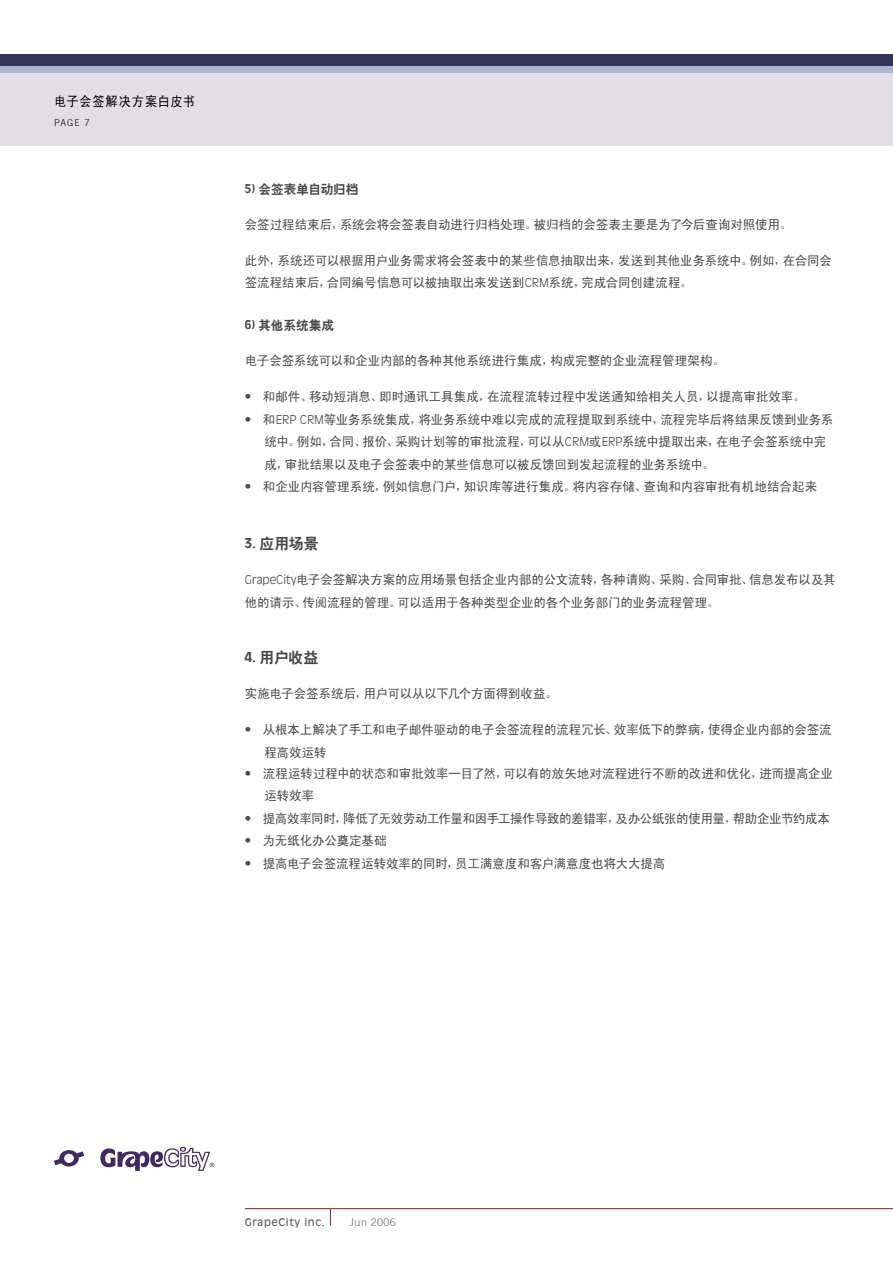
<style>
.page{position:relative;width:893px;height:1263px;background:#fff}
.page>*{position:absolute;margin:0;border:0;box-sizing:border-box;transform-origin:0 0}
.t1{font:15px "Heiti CSEG";letter-spacing:-.005em;color:#484848}
.t2{font:13.5px "Sim Hei";letter-spacing:.065em;color:#000;scale:.9 1}
.t3{font:12.75px/22.5px "Sim Hei";letter-spacing:-.01em;color:#484848}
.t4{font:12.75px "Sim Hei";letter-spacing:-.03em;color:#484848}
.t5{font:12.75px "Heiti CSEG";letter-spacing:.005em;color:#484848}
.t6{font:10.5px "Antique Olive";letter-spacing:.05em;color:#636363}
.t7{font:300 10.5px "Trade Gothic";letter-spacing:.05em;color:#636363}
.t8{font:300 9.3px "Trade Gothic";color:#000}
.s1{font-family:"Antique Olive";font-weight:700;font-size:12px}
.s2{font-family:"Antique Olive";font-weight:300;font-size:12px}
.s3{font-family:"Antique Olive";font-weight:300}
.s4{font-family:"Antique Olive";font-weight:700;font-size:13.5px}
</style>
<div class="page">
<div style="left:0;top:70px;width:893px;height:76px;background:#e3dee6"></div>
<div style="left:0;top:54px;width:893px;height:12px;background:#333659"></div>
<div style="left:0;top:66px;width:893px;height:7px;background:#a9b4d4"></div>
<hr style="left:245px;top:1208px;width:648px;height:1px;background:#921c1d">
<svg style="left:330px;top:1209px;width:1px;height:16px"></svg>
<svg style="left:54px;top:1150px;width:30px;height:16px"></svg>
<svg style="left:100px;top:1147px;width:114px;height:24px"></svg>
<p class="t2" style="left:54px;top:94px;width:158px">电子会签解决方案白皮书</p>
<p class="t8" style="left:54px;top:117px;width:37px">PAGE 7</p>
<p class="t5" style="left:245px;top:183px;width:115px"><span class="s1">5)</span> 会签表单自动归档</p>
<p class="t3" style="left:245px;top:213px;width:549px">会签过程结束后，系统会将会签表自动进行归档处理。被归档的会签表主要是为了今后查询对照使用。</p>
<p class="t3" style="left:245px;top:249px;width:589px">此外，系统还可以根据用户业务需求将会签表中的某些信息抽取出来，发送到其他业务系统中。例如，在合同会签流程结束后，合同编号信息可以被抽取出来发送到<span class="s2">CRM</span>系统，完成合同创建流程。</p>
<p class="t5" style="left:245px;top:319px;width:91px"><span class="s1">6)</span> 其他系统集成</p>
<p class="t3" style="left:245px;top:349px;width:481px">电子会签系统可以和企业内部的各种其他系统进行集成，构成完整的企业流程管理架构。</p>
<p class="t3" style="left:245px;top:385px;width:562px"><span class="s3">•</span> 和邮件、移动短消息、即时通讯工具集成，在流程流转过程中发送通知给相关人员，以提高审批效率。</p>
<p class="t3" style="left:264px;top:408px;width:570px;text-indent:-19px"><span class="s3">•</span> 和<span class="s2">ERP CRM</span>等业务系统集成，将业务系统中难以完成的流程提取到系统中，流程完毕后将结果反馈到业务系统中。例如，合同、报价、采购计划等的审批流程，可以从<span class="s2">CRM</span>或<span class="s2">ERP</span>系统中提取出来，在电子会签系统中完成，审批结果以及电子会签表中的某些信息可以被反馈回到发起流程的业务系统中。</p>
<p class="t3" style="left:245px;top:475px;width:574px"><span class="s3">•</span> 和企业内容管理系统，例如信息门户，知识库等进行集成。将内容存储、查询和内容审批有机地结合起来</p>
<p class="t1" style="left:245px;top:536px;width:75px"><span class="s4">3.</span> 应用场景</p>
<p class="t3" style="left:245px;top:568px;width:592px"><span class="s2">GrapeCity</span>电子会签解决方案的应用场景包括企业内部的公文流转，各种请购、采购、合同审批、信息发布以及其他的请示、传阅流程的管理。可以适用于各种类型企业的各个业务部门的业务流程管理。</p>
<p class="t1" style="left:245px;top:650px;width:75px"><span class="s4">4.</span> 用户收益</p>
<p class="t3" style="left:245px;top:682px;width:314px">实施电子会签系统后，用户可以从以下几个方面得到收益。</p>
<p class="t3" style="left:264px;top:718px;width:569px;text-indent:-19px"><span class="s3">•</span> 从根本上解决了手工和电子邮件驱动的电子会签流程的流程冗长、效率低下的弊病，使得企业内部的会签流程高效运转</p>
<p class="t3" style="left:264px;top:762px;width:570px;text-indent:-19px"><span class="s3">•</span> 流程运转过程中的状态和审批效率一目了然，可以有的放矢地对流程进行不断的改进和优化，进而提高企业运转效率</p>
<p class="t4" style="left:245px;top:812px;width:587px"><span class="s3">•</span> 提高效率同时，降低了无效劳动工作量和因手工操作导致的差错率，及办公纸张的使用量，帮助企业节约成本</p>
<p class="t3" style="left:245px;top:829px;width:143px"><span class="s3">•</span> 为无纸化办公奠定基础</p>
<p class="t3" style="left:245px;top:852px;width:422px"><span class="s3">•</span> 提高电子会签流程运转效率的同时，员工满意度和客户满意度也将大大提高</p>
<p class="t6" style="left:245px;top:1215px;width:81px">GRAPECITY INC.</p>
<p class="t7" style="left:349px;top:1216px;width:48px">Jun 2006</p>
</div>
